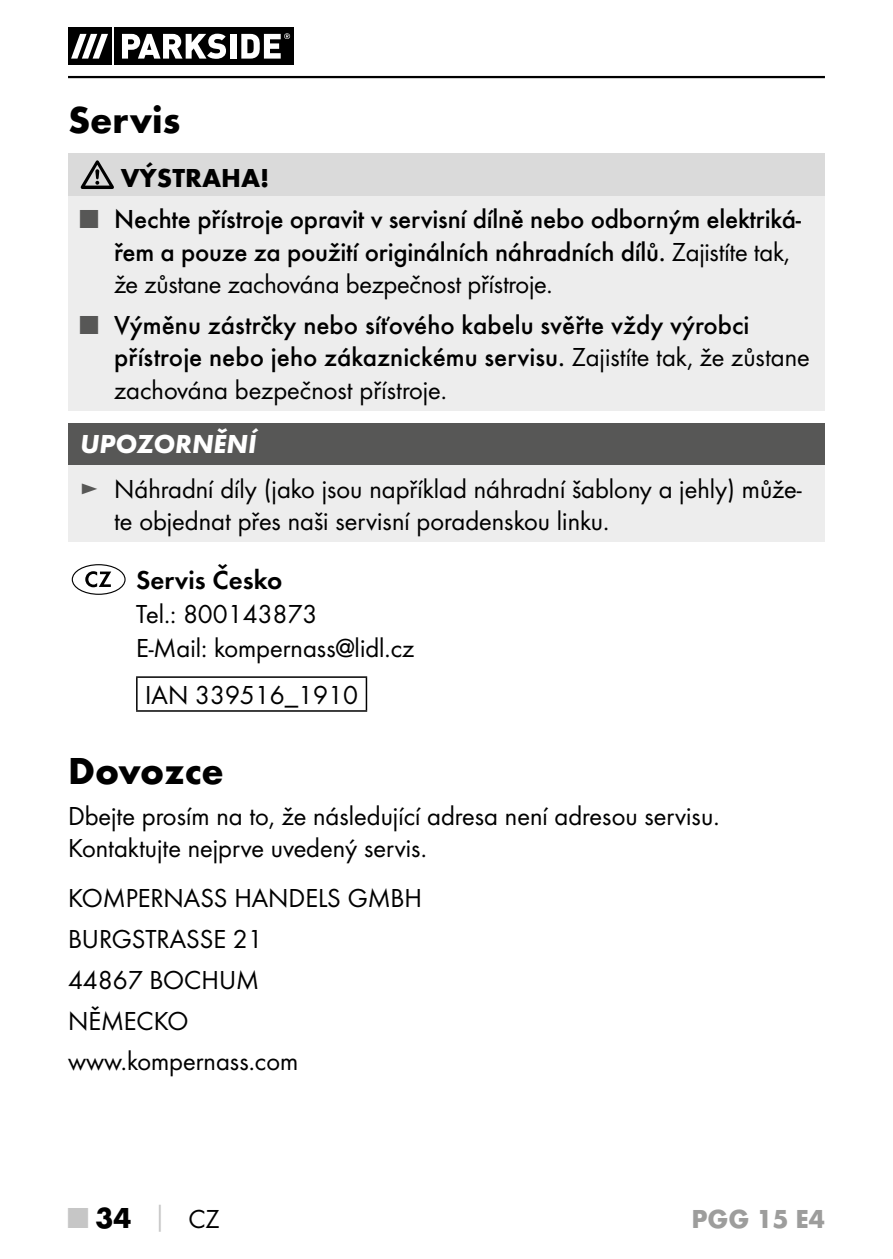
<style>
.page{position:relative;width:893px;height:1259px;background:#fff}
.page>*{position:absolute;margin:0;border:0;box-sizing:border-box;transform-origin:0 0}
.t1{font:700 39px "Futura";color:#000}
.t2{font:700 30px "Futura";color:#000}
.t3{font:27px/40.8px "Futura Boo";color:#000}
.t4{font:500 27px/32.4px "Futura";letter-spacing:-.01em;color:#000}
.t5{font:27px "Futura Dem";color:#000}
.t6{font:italic 700 27px "Futura";color:#fff}
.t7{font:700 27px "Futura";color:#000}
.t8{font:700 27px "Futura";color:#9d9d9c}
.s1{font-family:"Futura Boo";font-weight:400;color:#575756}
.s2{font-family:"Futura Boo";font-weight:400}
.s3{color:#575756}
.s4{color:#c6c6c6}
.s5{font-size:27px;color:#c6c6c6}
.s6{font-family:"Futura Boo";font-weight:400;font-size:27px}
</style>
<div class="page">
<hr style="left:68px;top:76px;width:757px;height:2px;background:#000">
<div style="left:68px;top:27px;width:225px;height:38px;background:linear-gradient(to bottom,#fff,#fff)"></div>
<div style="left:68px;top:28px;width:43px;height:37px;background:#000"></div>
<div style="left:114px;top:28px;width:179px;height:37px;background:#000"></div>
<svg style="left:71px;top:34px;width:37px;height:25px"></svg>
<svg style="left:122px;top:34px;width:104px;height:25px"></svg>
<div style="left:230px;top:34px;width:6px;height:25px;background:#fff"></div>
<svg style="left:241px;top:33px;width:49px;height:26px"></svg>
<div style="left:68px;top:153px;width:757px;height:43px;background:#dadada"></div>
<div style="left:68px;top:196px;width:757px;height:215px;background:#ededed"></div>
<svg style="left:81px;top:160px;width:33px;height:29px"></svg>
<div style="left:68px;top:423px;width:757px;height:42px;background:#575756"></div>
<div style="left:68px;top:465px;width:757px;height:77px;background:#ededed"></div>
<div style="left:72px;top:564px;width:54px;height:31px;border:1px solid #000;border-radius:50%"></div>
<svg style="left:85px;top:571px;width:26px;height:16px"></svg>
<hr style="left:136px;top:676px;width:231px;height:2px;background:#000">
<hr style="left:136px;top:678px;width:2px;height:32px;background:#000">
<hr style="left:366px;top:678px;width:1px;height:32px;background:#000">
<hr style="left:136px;top:710px;width:231px;height:1px;background:#000">
<h1 class="t1" style="left:68px;top:96px;width:114px">Servis</h1>
<p class="t7" style="left:121px;top:161px;width:150px">VÝSTRAHA!</p>
<p class="t4" style="left:114px;top:203px;width:688px;text-indent:-34px"><span class="s1">■</span> Nechte přístroje opravit v servisní dílně nebo odborným elektriká&shy;řem a pouze za použití originálních náhradních dílů. <span class="s2">Zajistíte tak,</span></p>
<p class="t3" style="left:114px;top:263px;width:437px">že zůstane zachována bezpečnost přístroje.</p>
<p class="t4" style="left:114px;top:309px;width:697px;text-indent:-34px"><span class="s1">■</span> Výměnu zástrčky nebo síťového kabelu svěřte vždy výrobci přístroje nebo jeho zákaznickému servisu. <span class="s2">Zajistíte tak, že zůstane</span></p>
<p class="t3" style="left:114px;top:369px;width:331px">zachována bezpečnost přístroje.</p>
<p class="t6" style="left:80px;top:427px;width:178px">UPOZORNĚNÍ</p>
<p class="t3" style="left:114px;top:472px;width:689px;line-height:32.4px;text-indent:-34px"><span class="s3">►</span> Náhradní díly (jako jsou například náhradní šablony a jehly) může&shy;te objednat přes naši servisní poradenskou linku.</p>
<p class="t5" style="left:136px;top:564px;width:148px">Servis Česko</p>
<p class="t3" style="left:136px;top:597px;width:280px;line-height:33.6px">Tel.: 800143873<br>E-Mail: kompernass@lidl.cz</p>
<p class="t3" style="left:145px;top:674px;width:214px">IAN 339516_1910</p>
<h1 class="t1" style="left:68px;top:747px;width:157px">Dovozce</h1>
<p class="t3" style="left:68px;top:799px;width:650px;line-height:32.4px">Dbejte prosím na to, že následující adresa není adresou servisu.<br>Kontaktujte nejprve uvedený servis.</p>
<p class="t3" style="left:68px;top:877px;width:356px">KOMPERNASS HANDELS GMBH<br>BURGSTRASSE 21<br>44867 BOCHUM<br>NĚMECKO www.kompernass.com</p>
<p class="t2" style="left:68px;top:1199px;width:153px"><span class="s4">■</span> 34 <span class="s5">│</span> <span class="s6">CZ</span></p>
<p class="t8" style="left:691px;top:1202px;width:135px">PGG 15 E4</p>
</div>
